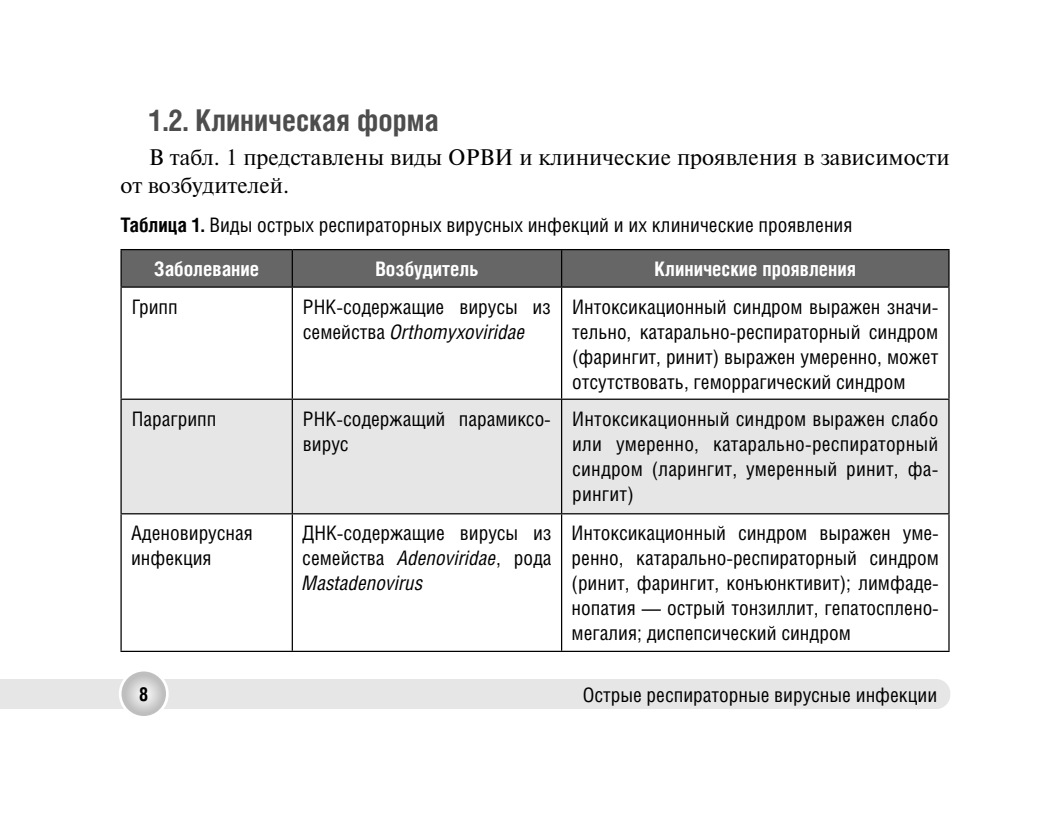
<style>
.page{position:relative;width:1063px;height:815px;background:#fff}
.page>*{position:absolute;margin:0;border:0;box-sizing:border-box;transform-origin:0 0}
.t1{font:700 30px "Helios Cond C";color:#4d4d4d}
.t2{font:22.5px/27.5px "Newton";color:#000}
.t3{font:20px/25px "Helios Cond C";color:#000;text-align:justify}
.t4{font:700 20px "Helios Cond C";color:#fff}
.t5{font:700 19.25px "Helios Cond C";color:#000}
.s1{font-weight:700}
.s2{font-style:italic}
</style>
<div class="page">
<div style="left:0;top:679px;width:950px;height:30px;background:#e6e6e6"></div>
<svg style="left:120px;top:670px;width:47px;height:47px"></svg>
<div style="left:119px;top:669px;width:50px;height:50px;border:3px solid #fff;border-radius:50%"></div>
<div style="left:122px;top:250px;width:826px;height:36px;background:#666"></div>
<div style="left:122px;top:400px;width:826px;height:113px;background:#e6e6e6"></div>
<hr style="left:292px;top:250px;width:1px;height:36px;background:#000">
<hr style="left:561px;top:250px;width:1px;height:36px;background:#000">
<hr style="left:292px;top:288px;width:1px;height:111px;background:#000">
<hr style="left:561px;top:288px;width:1px;height:111px;background:#000">
<hr style="left:292px;top:400px;width:1px;height:113px;background:#000">
<hr style="left:561px;top:400px;width:1px;height:113px;background:#000">
<hr style="left:120px;top:651px;width:830px;height:1px;background:#000">
<hr style="left:120px;top:514px;width:2px;height:137px;background:#000">
<hr style="left:292px;top:514px;width:1px;height:137px;background:#000">
<hr style="left:561px;top:514px;width:1px;height:137px;background:#000">
<hr style="left:948px;top:514px;width:2px;height:137px;background:#000">
<hr style="left:120px;top:288px;width:2px;height:111px;background:#000">
<hr style="left:948px;top:288px;width:2px;height:111px;background:#000">
<hr style="left:120px;top:249px;width:172px;height:1px;background:#000">
<hr style="left:120px;top:250px;width:2px;height:36px;background:#000">
<hr style="left:292px;top:249px;width:658px;height:1px;background:#000">
<hr style="left:948px;top:250px;width:2px;height:36px;background:#000">
<hr style="left:120px;top:286px;width:830px;height:2px;background:#000">
<hr style="left:120px;top:399px;width:172px;height:1px;background:#000">
<hr style="left:120px;top:400px;width:2px;height:113px;background:#000">
<hr style="left:292px;top:399px;width:658px;height:1px;background:#000">
<hr style="left:948px;top:400px;width:2px;height:113px;background:#000">
<hr style="left:120px;top:513px;width:830px;height:1px;background:#000">
<p class="t1" style="left:149px;top:109px;width:292px">1.2. Клиническая форма</p>
<p class="t2" style="left:120px;top:145px;width:831px;text-indent:28px">В табл. 1 представлены виды ОРВИ и клинические проявления в зависимости от возбудителей.</p>
<p class="t3" style="left:120px;top:214px;width:734px"><span class="s1">Таблица 1.</span> Виды острых респираторных вирусных инфекций и их клинические проявления</p>
<p class="t4" style="left:154px;top:262px;width:107px">Заболевание</p>
<p class="t4" style="left:375px;top:262px;width:105px">Возбудитель</p>
<p class="t4" style="left:655px;top:262px;width:203px">Клинические проявления</p>
<p class="t3" style="left:132px;top:296px;width:48px">Грипп</p>
<p class="t3" style="left:303px;top:296px;width:250px">РНК-содержащие вирусы из семейства <span class="s2">Orthomyxoviridae</span></p>
<p class="t3" style="left:572px;top:296px;width:368px">Интоксикационный синдром выражен значи&shy;тельно, катарально-респираторный синдром (фарингит, ринит) выражен умеренно, может отсутствовать, геморрагический синдром</p>
<p class="t3" style="left:132px;top:408px;width:86px">Парагрипп</p>
<p class="t3" style="left:303px;top:408px;width:250px">РНК-содержащий парамиксо&shy;вирус</p>
<p class="t3" style="left:572px;top:408px;width:368px">Интоксикационный синдром выражен слабо или умеренно, катарально-респираторный синдром (ларингит, умеренный ринит, фа&shy;рингит)</p>
<p class="t3" style="left:131px;top:522px;width:123px">Аденовирусная инфекция</p>
<p class="t3" style="left:302px;top:522px;width:251px">ДНК-содержащие вирусы из семейства <span class="s2">Adenoviridae</span>, рода <span class="s2">Мastadenovirus</span></p>
<p class="t3" style="left:572px;top:522px;width:369px">Интоксикационный синдром выражен уме&shy;ренно, катарально-респираторный синдром (ринит, фарингит, конъюнктивит); лимфаде&shy;нопатия — острый тонзиллит, гепатосплено&shy;мегалия; диспепсический синдром</p>
<p class="t5" style="left:139px;top:687px;width:11px">8</p>
<p class="t3" style="left:583px;top:684px;width:356px">Острые респираторные вирусные инфекции</p>
</div>
